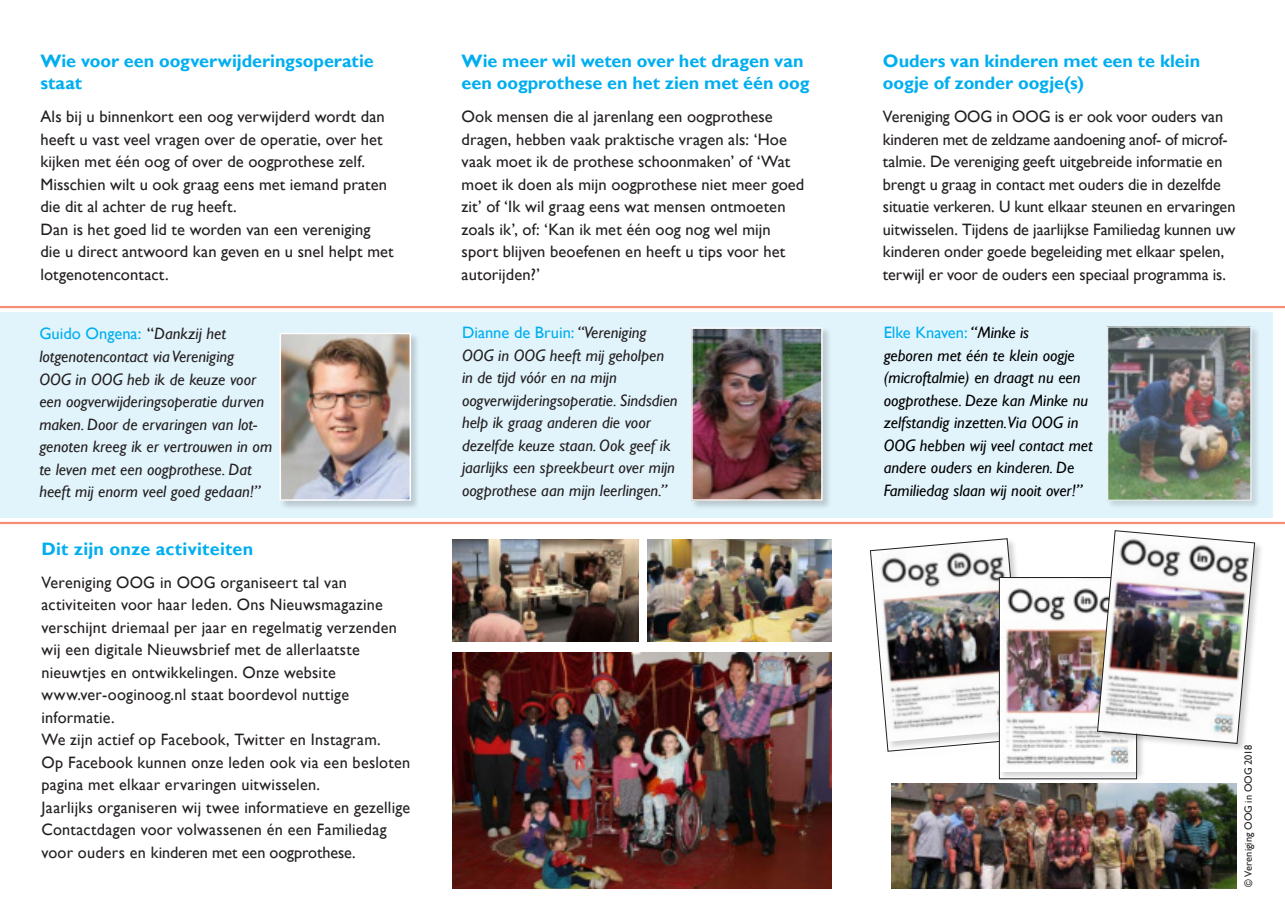
<style>
.page{position:relative;width:1285px;height:919px;background:#fff}
.page>*{position:absolute;margin:0;border:0;box-sizing:border-box;transform-origin:0 0}
.t1{font:700 18px/22.5px "Gill Sans";color:#00aeef}
.t2{font:16.5px/22.5px "Gill Sans";letter-spacing:.005em;color:#231f20}
.t3{font:italic 16.5px/22.5px "Gill Sans";color:#231f20}
.t4{font:italic 16.5px/22.5px "Gill Sans";color:#000}
.t5{font:10.5px "Gill Sans";letter-spacing:.01em;color:#231f20}
.s1{font-style:normal;color:#00aeef}
.s2{font-style:normal}
</style>
<div class="page">
<div style="left:0;top:311px;width:1271px;height:206px;background:#e1f4fc"></div>
<div style="left:1106px;top:326px;width:154px;height:183px;background:#231f20;opacity:.2"></div>
<img style="left:1108px;top:328px;width:141px;height:170px">
<div style="left:1106px;top:326px;width:145px;height:174px;border:1px solid #fff"></div>
<div style="left:690px;top:327px;width:141px;height:182px;background:#231f20;opacity:.2"></div>
<img style="left:693px;top:329px;width:127px;height:169px">
<div style="left:691px;top:327px;width:131px;height:173px;border:1px solid #fff"></div>
<hr style="left:0;top:306px;width:1284px;height:2px;background:#f58e76">
<hr style="left:0;top:522px;width:1284px;height:2px;background:#f58e76">
<img style="left:869px;top:538px;width:148px;height:213px">
<div style="left:998px;top:577px;width:147px;height:210px;background:#231f20;opacity:.2"></div>
<img style="left:1000px;top:579px;width:134px;height:192px">
<div style="left:998px;top:577px;width:138px;height:202px;border:1px solid #231f20"></div>
<div style="left:1097px;top:530px;width:166px;height:222px;background:#231f20;opacity:.2"></div>
<img style="left:1096px;top:530px;width:158px;height:213px">
<img style="left:891px;top:783px;width:344px;height:105px">
<img style="left:452px;top:539px;width:186px;height:102px">
<img style="left:647px;top:539px;width:184px;height:102px">
<img style="left:452px;top:652px;width:379px;height:236px">
<div style="left:279px;top:332px;width:141px;height:178px;background:#231f20;opacity:.2"></div>
<img style="left:281px;top:335px;width:128px;height:163px">
<div style="left:279px;top:333px;width:132px;height:167px;border:1px solid #fff"></div>
<p class="t1" style="left:40px;top:51px;width:335px">Wie voor een oogverwijderings operatie staat</p>
<p class="t2" style="left:40px;top:107px;width:355px">Als bij u binnenkort een oog verwijderd wordt dan heeft u vast veel vragen over de operatie, over het kijken met één oog of over de oogprothese zelf.<br>Misschien wilt u ook graag eens met iemand praten die dit al achter de rug heeft.<br>Dan is het goed lid te worden van een vereniging die u direct antwoord kan geven en u snel helpt met lotgenotencontact.</p>
<p class="t3" style="left:39px;top:324px;width:234px"><span class="s1">Guido Ongena:</span> <span class="s2">“</span>Dankzij het lotgenotencontact via Vereniging<br>OOG in OOG heb ik de keuze voor een oogverwijderingsoperatie durven maken. Door de ervaringen van lot&shy;genoten kreeg ik er vertrouwen in om te leven met een oogprothese. Dat heeft mij enorm veel goed gedaan!”</p>
<p class="t1" style="left:41px;top:538px;width:213px">Dit zijn onze activiteiten</p>
<p class="t2" style="left:41px;top:572px;width:370px">Vereniging OOG in OOG organiseert tal van activiteiten voor haar leden. Ons Nieuwsmagazine verschijnt driemaal per jaar en regelmatig verzenden wij een digitale Nieuwsbrief met de allerlaatste nieuwtjes en ontwikkelingen. Onze website www.ver-ooginoog.nl staat boordevol nuttige informatie.<br>We zijn actief op Facebook, Twitter en Instagram.<br>Op Facebook kunnen onze leden ook via een besloten pagina met elkaar ervaringen uitwisselen.<br>Jaarlijks organiseren wij twee informatieve en gezellige Contactdagen voor volwassenen én een Familiedag voor ouders en kinderen met een oogprothese.</p>
<p class="t1" style="left:461px;top:51px;width:349px">Wie meer wil weten over het dragen van een oogprothese en het zien met één oog</p>
<p class="t2" style="left:461px;top:107px;width:344px">Ook mensen die al jarenlang een oogprothese dragen, hebben vaak praktische vragen als: ‘Hoe vaak moet ik de prothese schoonmaken’ of ‘Wat moet ik doen als mijn oogprothese niet meer goed zit’ of ‘Ik wil graag eens wat mensen ontmoeten zoals ik’, of: ‘Kan ik met één oog nog wel mijn sport blijven beoefenen en heeft u tips voor het autorijden?’</p>
<p class="t3" style="left:462px;top:322px;width:217px"><span class="s1">Dianne de Bruin:</span> “Vereniging<br>OOG in OOG heeft mij geholpen in de tijd vóór en na mijn oogverwijderingsoperatie. Sindsdien help ik graag anderen die voor dezelfde keuze staan. Ook geef ik jaarlijks een spreekbeurt over mijn oogprothese aan mijn leerlingen.”</p>
<p class="t1" style="left:882px;top:51px;width:319px">Ouders van kinderen met een te klein oogje of zonder oogje(s)</p>
<p class="t2" style="left:882px;top:107px;width:354px">Vereniging OOG in OOG is er ook voor ouders van kinderen met de zeldzame aandoening anof- of microf - talmie. De vereniging geeft uitgebreide informatie en brengt u graag in contact met ouders die in dezelfde situatie verkeren. U kunt elkaar steunen en ervaringen uitwisselen. Tijdens de jaarlijkse Familiedag kunnen uw kinderen onder goede begeleiding met elkaar spelen, terwijl er voor de ouders een speciaal programma is.</p>
<p class="t4" style="left:883px;top:322px;width:210px"><span class="s1">Elke Knaven:</span> “Minke is<br>geboren met één te klein oogje (microftalmie) en draagt nu een oogprothese. Deze kan Minke nu zelfstandig inzetten.Via OOG in<br>OOG hebben wij veel contact met andere ouders en kinderen. De<br>Familiedag slaan wij nooit over!”</p>
<p class="t5" style="left:1243px;top:887px;width:144px;rotate:-90deg">© Vereniging OOG in OOG 2018</p>
</div>
